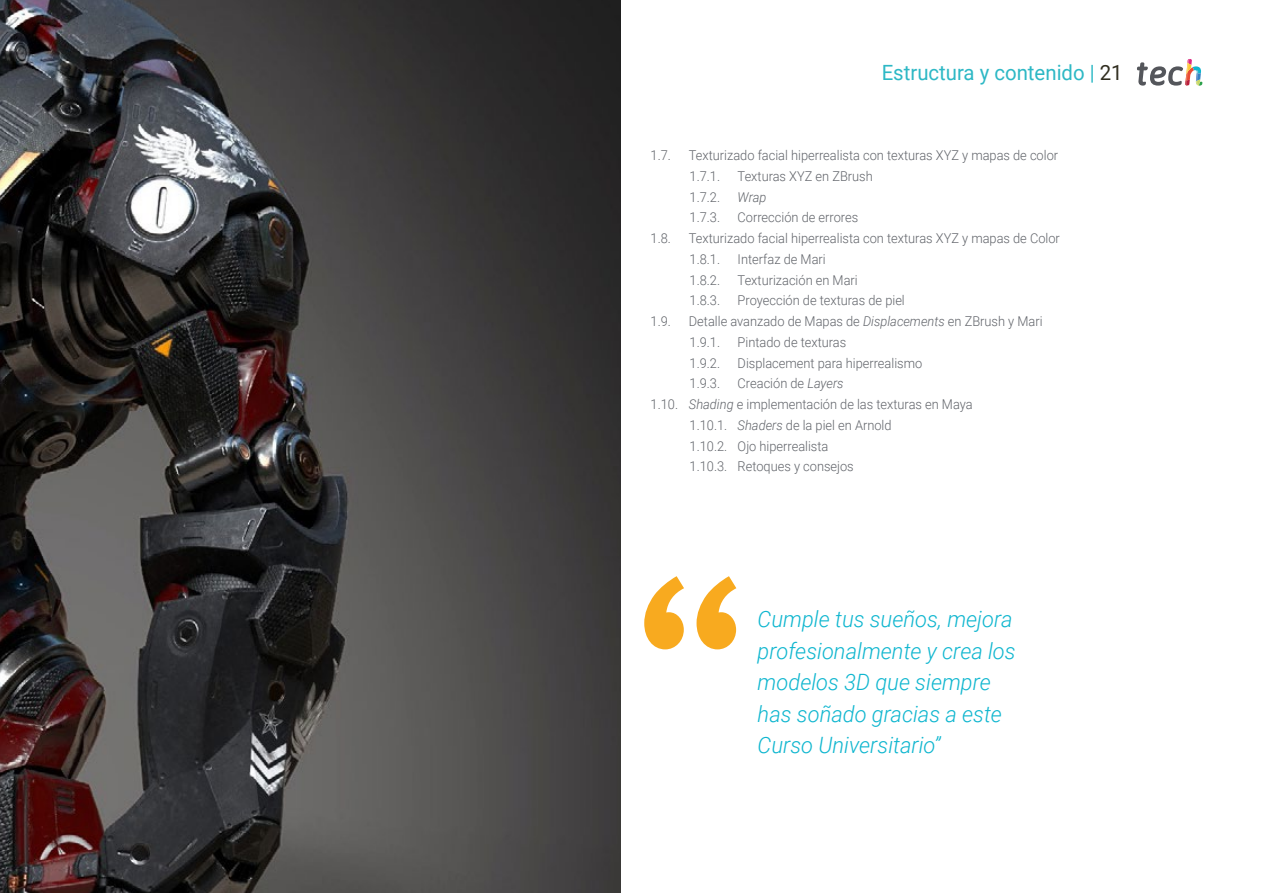
<style>
.page{position:relative;width:1263px;height:893px;background:#fff}
.page>*{position:absolute;margin:0;border:0;box-sizing:border-box;transform-origin:0 0}
.t1{font:italic 300 22.5px/31.5px "Roboto";color:#0fb6cf}
.t2{font:21px "Roboto";color:#2db8c5}
.t3{font:300 13.5px/20.7px "Roboto";color:#61646a;scale:.95 1}
.t4{font:italic 300 13.5px "Roboto";color:#61646a;scale:.95 1}
.s1{color:#312e20}
.s2{font-style:italic}
</style>
<div class="page">
<img style="left:0;top:0;width:621px;height:893px">
<svg style="left:1137px;top:59px;width:65px;height:27px"></svg>
<svg style="left:644px;top:576px;width:92px;height:73px"></svg>
<h2 class="t2" style="left:882px;top:57px;width:242px">Estructura y contenido | <span class="s1">21</span></h2>
<p class="t3" style="left:651px;top:144px;width:23px">1.7.</p>
<p class="t3" style="left:689px;top:144px;width:390px">Texturizado facial hiperrealista con texturas XYZ y mapas de color<br>1.7.1.</p>
<p class="t3" style="left:738px;top:165px;width:144px">Texturas XYZ en ZBrush</p>
<p class="t3" style="left:690px;top:186px;width:34px">1.7.2.</p>
<p class="t4" style="left:738px;top:187px;width:32px">Wrap</p>
<p class="t3" style="left:690px;top:207px;width:34px">1.7.3.</p>
<p class="t3" style="left:738px;top:207px;width:128px">Corrección de errores</p>
<p class="t3" style="left:651px;top:227px;width:23px">1.8.</p>
<p class="t3" style="left:689px;top:227px;width:392px">Texturizado facial hiperrealista con texturas XYZ y mapas de Color<br>1.8.1.</p>
<p class="t3" style="left:738px;top:248px;width:94px">Interfaz de Mari</p>
<p class="t3" style="left:690px;top:269px;width:34px">1.8.2.</p>
<p class="t3" style="left:738px;top:269px;width:128px">Texturización en Mari</p>
<p class="t3" style="left:690px;top:290px;width:34px">1.8.3.</p>
<p class="t3" style="left:738px;top:290px;width:177px">Proyección de texturas de piel</p>
<p class="t3" style="left:651px;top:310px;width:23px">1.9.</p>
<p class="t3" style="left:689px;top:310px;width:374px">Detalle avanzado de Mapas de <span class="s2">Displacements</span> en ZBrush y Mari<br>1.9.1.</p>
<p class="t3" style="left:738px;top:331px;width:116px">Pintado de texturas</p>
<p class="t3" style="left:690px;top:352px;width:34px">1.9.2.</p>
<p class="t3" style="left:738px;top:352px;width:196px">Displacement para hiperrealismo</p>
<p class="t3" style="left:690px;top:373px;width:34px">1.9.3.</p>
<p class="t3" style="left:738px;top:373px;width:113px">Creación de <span class="s2">Layers</span></p>
<p class="t3" style="left:651px;top:393px;width:340px">1.10. <span class="s2">Shading</span> e implementación de las texturas en Maya</p>
<p class="t3" style="left:690px;top:414px;width:214px">1.10.1. <span class="s2">Shaders</span> de la piel en Arnold</p>
<p class="t3" style="left:690px;top:435px;width:148px">1.10.2. Ojo hiperrealista</p>
<p class="t3" style="left:690px;top:456px;width:174px">1.10.3. Retoques y consejos</p>
<h1 class="t1" style="left:758px;top:602px;width:260px">Cumple tus sueños, mejora profesionalmente y crea los modelos 3D que siempre has soñado gracias a este<br>Curso Universitario”</h1>
</div>
